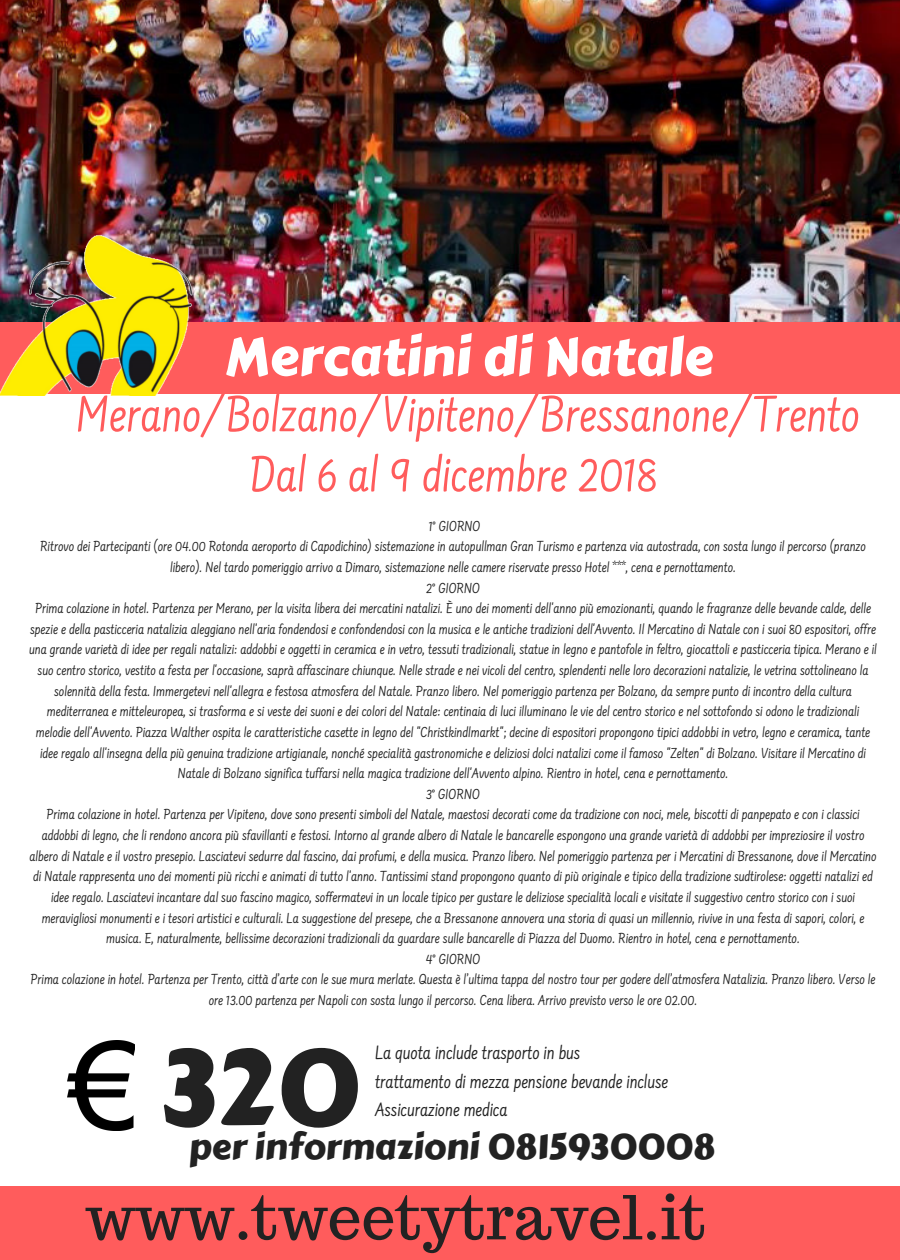
<style>
.page{position:relative;width:900px;height:1260px;background:#fff}
.page>*{position:absolute;margin:0;border:0;box-sizing:border-box;transform-origin:0 0}
.t1{font:105.75px "Carter One";color:#222}
.t2{font:60.5px "Trocchi";color:#222}
.t3{font:52.75px/60px "Farsan";color:#ff5c5c;text-align:center}
.t4{font:52.75px "Carter One";color:#fff}
.t5{font:35.25px "Carter One";color:#222}
.t6{font:20px/28px "Farsan";color:#222}
.t7{font:15px/20.5px "Farsan";color:#222;text-align:center}
</style>
<div class="page">
<img style="left:0;top:0;width:900px;height:322px">
<div style="left:0;top:322px;width:900px;height:72px;background:#ff5c5c"></div>
<img style="left:0;top:229px;width:204px;height:167px">
<img style="left:68px;top:1041px;width:67px;height:90px">
<div style="left:0;top:1187px;width:900px;height:73px;background:#ff5c5c"></div>
<h3 class="t4" style="left:225px;top:317px;width:490px">Mercatini di Natale</h3>
<h3 class="t3" style="left:76px;top:390px;width:785px">Merano/Bolzano/Vipiteno/Bressanone/Trento<br>Dal 6 al 9 dicembre 2018</h3>
<p class="t7" style="left:29px;top:517px;width:849px">1° GIORNO<br>Ritrovo dei Partecipanti (ore 04.00 Rotonda aeroporto di Capodichino) sistemazione in autopullman Gran Turismo e partenza via autostrada, con sosta lungo il percorso (pranzo libero). Nel tardo pomeriggio arrivo a Dimaro, sistemazione nelle camere riservate presso Hotel ***, cena e pernottamento.<br>2° GIORNO<br>Prima colazione in hotel. Partenza per Merano, per la visita libera dei mercatini natalizi. È uno dei momenti dell'anno più emozionanti, quando le fragranze delle bevande calde, delle spezie e della pasticceria natalizia aleggiano nell'aria fondendosi e confondendosi con la musica e le antiche tradizioni dell'Avvento. Il Mercatino di Natale con i suoi 80 espositori, offre una grande varietà di idee per regali natalizi: addobbi e oggetti in ceramica e in vetro, tessuti tradizionali, statue in legno e pantofole in feltro, giocattoli e pasticceria tipica. Merano e il suo centro storico, vestito a festa per l'occasione, saprà affascinare chiunque. Nelle strade e nei vicoli del centro, splendenti nelle loro decorazioni natalizie, le vetrina sottolineano la solennità della festa. Immergetevi nell'allegra e festosa atmosfera del Natale. Pranzo libero. Nel pomeriggio partenza per Bolzano, da sempre punto di incontro della cultura mediterranea e mitteleuropea, si trasforma e si veste dei suoni e dei colori del Natale: centinaia di luci illuminano le vie del centro storico e nel sottofondo si odono le tradizionali melodie dell'Avvento. Piazza Walther ospita le caratteristiche casette in legno del "Christkindlmarkt"; decine di espositori propongono tipici addobbi in vetro, legno e ceramica, tante idee regalo all'insegna della più genuina tradizione artigianale, nonché specialità gastronomiche e deliziosi dolci natalizi come il famoso "Zelten" di Bolzano. Visitare il Mercatino di Natale di Bolzano significa tuffarsi nella magica tradizione dell'Avvento alpino. Rientro in hotel, cena e pernottamento.<br>3° GIORNO<br>Prima colazione in hotel. Partenza per Vipiteno, dove sono presenti simboli del Natale, maestosi decorati come da tradizione con noci, mele, biscotti di panpepato e con i classici addobbi di legno, che li rendono ancora più sfavillanti e festosi. Intorno al grande albero di Natale le bancarelle espongono una grande varietà di addobbi per impreziosire il vostro albero di Natale e il vostro presepio. Lasciatevi sedurre dal fascino, dai profumi, e della musica. Pranzo libero. Nel pomeriggio partenza per i Mercatini di Bressanone, dove il Mercatino di Natale rappresenta uno dei momenti più ricchi e animati di tutto l'anno. Tantissimi stand propongono quanto di più originale e tipico della tradizione sudtirolese: oggetti natalizi ed idee regalo. Lasciatevi incantare dal suo fascino magico, soffermatevi in un locale tipico per gustare le deliziose specialità locali e visitate il suggestivo centro storico con i suoi meravigliosi monumenti e i tesori artistici e culturali. La suggestione del presepe, che a Bressanone annovera una storia di quasi un millennio, rivive in una festa di sapori, colori, e musica. E, naturalmente, bellissime decorazioni tradizionali da guardare sulle bancarelle di Piazza del Duomo. Rientro in hotel, cena e pernottamento.<br>4° GIORNO<br>Prima colazione in hotel. Partenza per Trento, città d’arte con le sue mura merlate. Questa è l’ultima tappa del nostro tour per godere dell’atmosfera Natalizia. Pranzo libero. Verso le ore 13.00 partenza per Napoli con sosta lungo il percorso. Cena libera. Arrivo previsto verso le ore 02.00.</p>
<h1 class="t1" style="left:159px;top:1008px;width:201px">320</h1>
<h3 class="t6" style="left:375px;top:1041px;width:295px">La quota include trasporto in bus<br>trattamento di mezza pensione bevande incluse<br>Assicurazione medica</h3>
<h3 class="t5" style="left:189px;top:1120px;width:528px">per informazioni 0815930008</h3>
<h2 class="t2" style="left:85px;top:1178px;width:622px">www.tweetytravel.it</h2>
</div>
